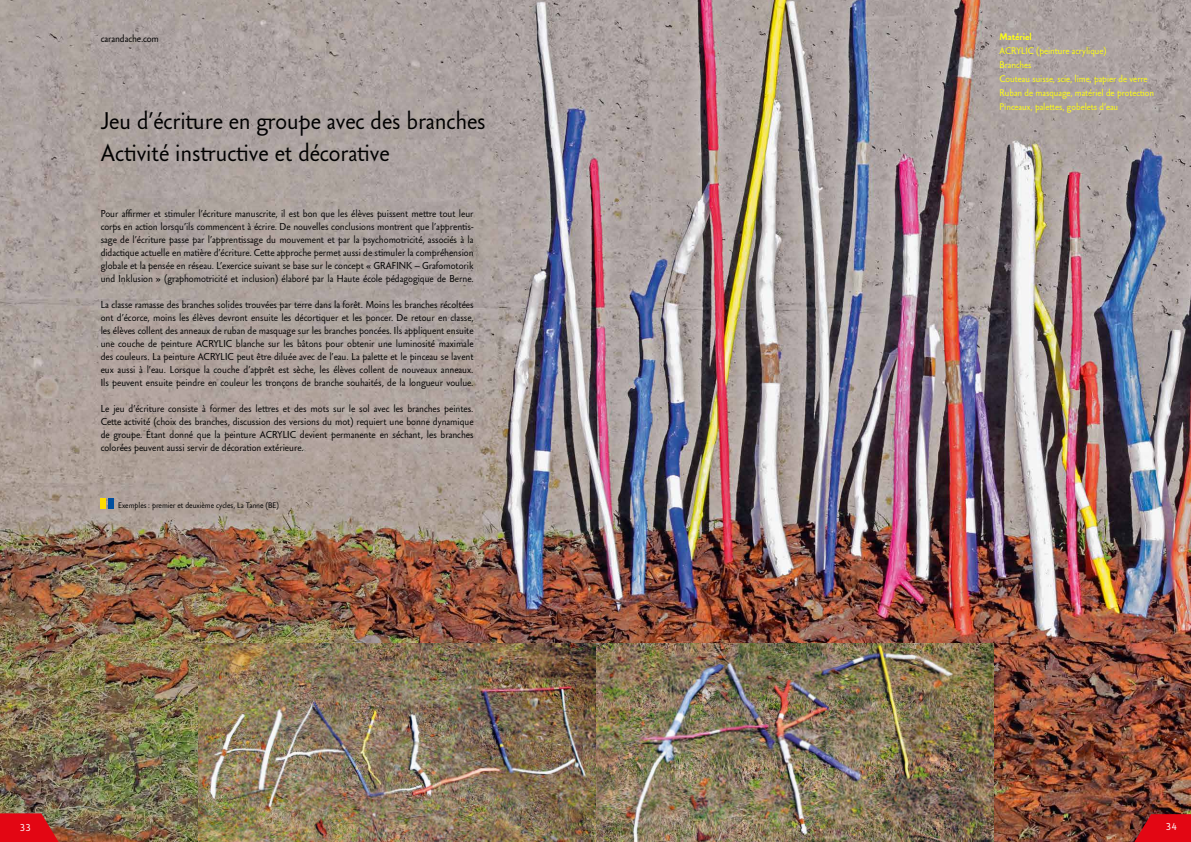
<style>
.page{position:relative;width:1191px;height:842px;background:#fff}
.page>*{position:absolute;margin:0;border:0;box-sizing:border-box;transform-origin:0 0}
.t1{font:24px/32px "Carandache Sans";color:#000}
.t2{font:10px/13px "Carandache Sans";color:#000;text-align:justify}
.t3{font:10px "Carandache Sans";color:#fff}
.t4{font:9.5px/14px "Carandache Sans";color:#ffff10}
.t5{font:900 9.5px "Carandache Sans";color:#ffff10}
.t6{font:8px "Carandache Sans";color:#000}
</style>
<div class="page">
<img style="left:0;top:0;width:1191px;height:842px">
<img style="left:198px;top:643px;width:796px;height:199px">
<div style="left:109px;top:498px;width:5px;height:10px;background:#004f9f"></div>
<div style="left:101px;top:498px;width:5px;height:10px;background:#fd0"></div>
<svg style="left:0;top:813px;width:59px;height:29px;background:#d2171c"></svg>
<svg style="left:1134px;top:814px;width:57px;height:28px;background:#ce0d16"></svg>
<p class="t2" style="left:101px;top:32px;width:60px">carandache.com</p>
<h1 class="t1" style="left:101px;top:104px;width:386px">Jeu d’écriture en groupe avec des branches<br>Activité instructive et décorative</h1>
<p class="t2" style="left:101px;top:207px;width:374px">Pour affirmer et stimuler l’écriture manuscrite, il est bon que les élèves puissent mettre tout leur corps en action lorsqu’ils commencent à écrire. De nouvelles conclusions montrent que l’apprentis&shy;sage de l’écriture passe par l’apprentissage du mouvement et par la psychomotricité, associés à la didactique actuelle en matière d’écriture. Cette approche permet aussi de stimuler la compréhension globale et la pensée en réseau. L’exercice suivant se base sur le concept « GRAFINK – Grafomotorik und Inklusion » (graphomotricité et inclusion) élaboré par la Haute école pédagogique de Berne.</p>
<p class="t2" style="left:101px;top:298px;width:374px">La classe ramasse des branches solides trouvées par terre dans la forêt. Moins les branches récoltées ont d’écorce, moins les élèves devront ensuite les décortiquer et les poncer. De retour en classe, les élèves collent des anneaux de ruban de masquage sur les branches poncées. Ils appliquent ensuite une couche de peinture ACRYLIC blanche sur les bâtons pour obtenir une luminosité maximale des couleurs. La peinture ACRYLIC peut être diluée avec de l’eau. La palette et le pinceau se lavent eux aussi à l’eau. Lorsque la couche d’apprêt est sèche, les élèves collent de nouveaux anneaux.<br>Ils peuvent ensuite peindre en couleur les tronçons de branche souhaités, de la longueur voulue.</p>
<p class="t2" style="left:101px;top:402px;width:374px">Le jeu d’écriture consiste à former des lettres et des mots sur le sol avec les branches peintes.<br>Cette activité (choix des branches, discussion des versions du mot) requiert une bonne dynamique de groupe. Étant donné que la peinture ACRYLIC devient permanente en séchant, les branches colorées peuvent aussi servir de décoration extérieure.</p>
<p class="t6" style="left:118px;top:501px;width:162px">Exemples : premier et deuxième cycles, La Tanne (BE)</p>
<p class="t5" style="left:999px;top:31px;width:34px">Matériel</p>
<p class="t4" style="left:999px;top:44px;width:156px">ACRYLIC (peinture acrylique)<br>Branches<br>Couteau suisse, scie, lime, papier de verre<br>Ruban de masquage, matériel de protection<br>Pinceaux, palettes, gobelets d’eau</p>
<p class="t3" style="left:20px;top:822px;width:12px">33</p>
<p class="t3" style="left:1165px;top:821px;width:12px">34</p>
</div>
